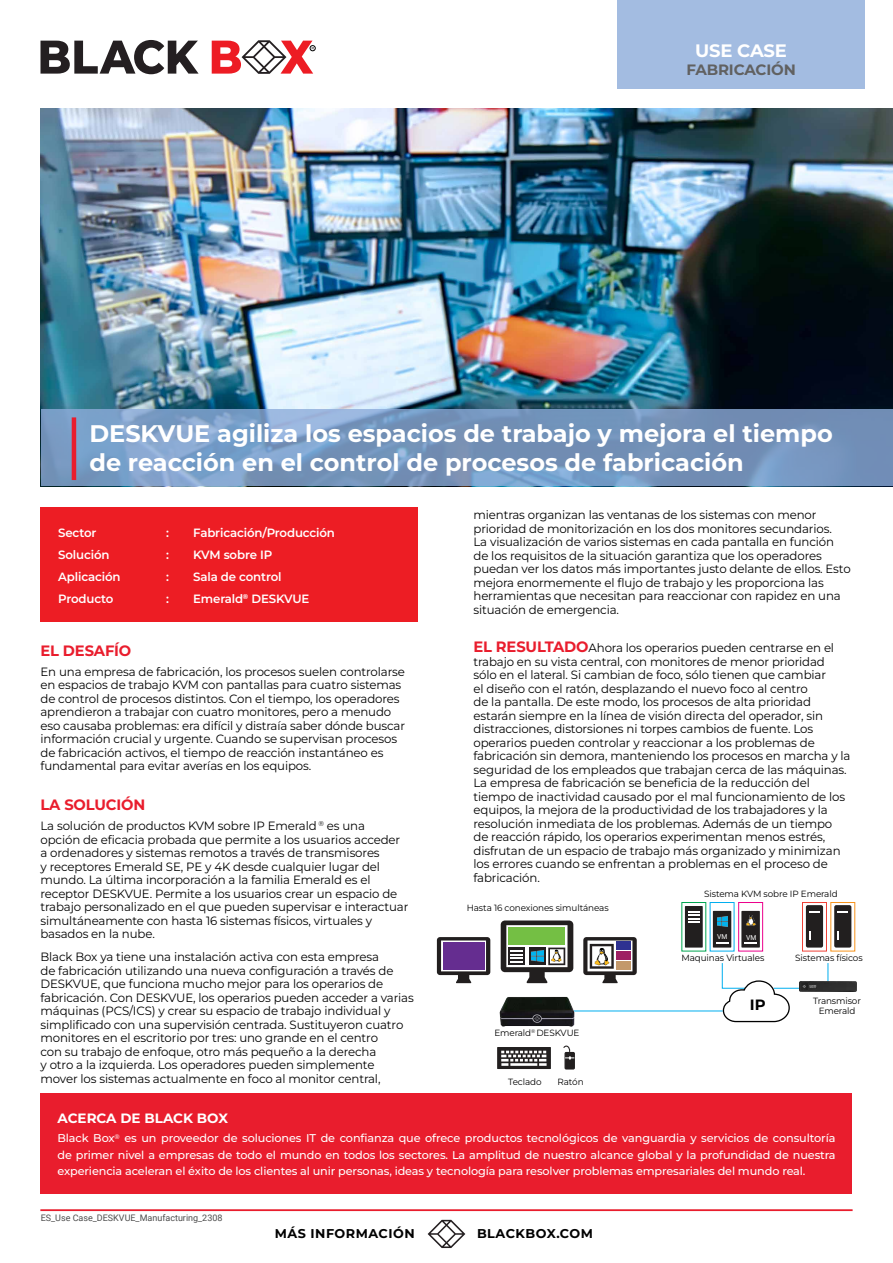
<style>
.page{position:relative;width:893px;height:1263px;background:#fff}
.page>*{position:absolute;margin:0;border:0;box-sizing:border-box;transform-origin:0 0}
.t1{font:700 24px/28.8px "Montserrat";color:#fff}
.t2{font:700 18px "Montserrat";letter-spacing:-.01em;color:#fff}
.t3{font:700 15px "Montserrat";letter-spacing:-.01em;color:#e91d2d}
.t4{font:700 15px "Montserrat";letter-spacing:-.01em;color:#616161}
.t5{font:700 14.85px "Montserrat";color:#000}
.t6{font:700 13.5px "Montserrat";color:#fff}
.t7{font:700 12.75px "Montserrat";letter-spacing:.04em;color:#000101}
.t8{font:700 12.75px "Montserrat";letter-spacing:.04em;color:#000}
.t9{font:12px/13.5px "Montserrat";letter-spacing:-.01em;color:#000}
.t10{font:600 12px "Montserrat";letter-spacing:-.01em;color:#fff}
.t11{font:500 11.25px/16.5px "Montserrat";letter-spacing:-.01em;color:#fff;text-align:justify}
.t12{font:9px/10.5px "Montserrat";letter-spacing:-.01em;color:#000;text-align:center}
.t13{font:9px "Roboto";color:#4d4d4d}
.t14{font:6.75px "Roboto";color:#fff}
.s1{font-weight:700;font-size:15px;color:#e91d2d}
</style>
<div class="page">
<hr style="left:40px;top:1209px;width:813px;height:2px;background:#e91d2d">
<svg style="left:428px;top:1220px;width:37px;height:28px"></svg>
<div style="left:40px;top:507px;width:378px;height:114px;background:#ed1d24"></div>
<img style="left:40px;top:108px;width:853px;height:301px">
<div style="left:617px;top:0;width:248px;height:89px;background:#a3bce1"></div>
<svg style="left:40px;top:409px;width:853px;height:77px;background:#7797bf"></svg>
<hr style="left:72px;top:417px;width:4px;height:63px;background:#e91d2d">
<svg style="left:40px;top:40px;width:159px;height:34px"></svg>
<svg style="left:212px;top:40px;width:103px;height:34px"></svg>
<div style="left:40px;top:1094px;width:812px;height:100px;background:#e91d2d"></div>
<div style="left:685px;top:906px;width:18px;height:41px;background:#221f1f"></div>
<svg style="left:688px;top:911px;width:11px;height:12px"></svg>
<div style="left:713px;top:911px;width:18px;height:36px;background:#221f1f"></div>
<svg style="left:716px;top:942px;width:12px;height:2px"></svg>
<svg style="left:717px;top:916px;width:10px;height:11px"></svg>
<div style="left:741px;top:911px;width:19px;height:36px;background:#221f1f"></div>
<svg style="left:744px;top:942px;width:13px;height:2px"></svg>
<svg style="left:746px;top:915px;width:10px;height:11px"></svg>
<div style="left:806px;top:905px;width:17px;height:42px;background:#221f1f;border-radius:2px"></div>
<svg style="left:809px;top:931px;width:2px;height:9px"></svg>
<div style="left:834px;top:905px;width:17px;height:42px;background:#221f1f;border-radius:2px"></div>
<div style="left:565px;top:1052px;width:9px;height:17px;background:#221f1f"></div>
<div style="left:564px;top:1052px;width:11px;height:17px;border:1px solid #221f1f"></div>
<svg style="left:564px;top:1052px;width:10px;height:8px"></svg>
<div style="left:498px;top:1047px;width:52px;height:21px;background:#221f1f"></div>
<div style="left:497px;top:1047px;width:54px;height:22px;border:1px solid #221f1f"></div>
<svg style="left:501px;top:1052px;width:46px;height:14px"></svg>
<hr style="left:574px;top:1011px;width:149px;height:1px;background:#00aeef">
<div style="left:738px;top:902px;width:25px;height:49px;border:1px solid #ec008c"></div>
<div style="left:802px;top:902px;width:25px;height:49px;border:1px solid #ef4136"></div>
<img style="left:829px;top:981px;width:27px;height:10px">
<img style="left:497px;top:968px;width:83px;height:84px">
<svg style="left:722px;top:963px;width:107px;height:60px"></svg>
<svg style="left:437px;top:937px;width:53px;height:46px"></svg>
<div style="left:443px;top:942px;width:41px;height:27px;background:#652d90"></div>
<svg style="left:501px;top:920px;width:72px;height:63px"></svg>
<img style="left:551px;top:949px;width:12px;height:14px">
<svg style="left:583px;top:937px;width:54px;height:46px"></svg>
<img style="left:593px;top:946px;width:17px;height:20px">
<h2 class="t2" style="left:695px;top:39px;width:93px">USE CASE</h2>
<p class="t4" style="left:686px;top:60px;width:111px">FABRICACIÓN</p>
<h1 class="t1" style="left:89px;top:418px;width:745px">DESKVUE agiliza los espacios de trabajo y mejora el tiempo de reacción en el control de procesos de fabricación</h1>
<p class="t10" style="left:58px;top:524px;width:40px">Sector</p>
<p class="t10" style="left:166px;top:524px;width:4px">:</p>
<p class="t10" style="left:193px;top:524px;width:143px">Fabricación/Producción</p>
<p class="t10" style="left:58px;top:547px;width:53px">Solución</p>
<p class="t10" style="left:166px;top:547px;width:4px">:</p>
<p class="t10" style="left:193px;top:547px;width:81px">KVM sobre IP</p>
<p class="t10" style="left:58px;top:569px;width:64px">Aplicación</p>
<p class="t10" style="left:166px;top:569px;width:4px">:</p>
<p class="t10" style="left:193px;top:569px;width:90px">Sala de control</p>
<p class="t10" style="left:58px;top:591px;width:57px">Producto</p>
<p class="t10" style="left:166px;top:591px;width:4px">:</p>
<p class="t10" style="left:193px;top:591px;width:118px">Emerald<sup>®</sup> DESKVUE</p>
<p class="t3" style="left:40px;top:640px;width:92px">EL DESAFÍO</p>
<p class="t9" style="left:40px;top:664px;width:366px">En una empresa de fabricación, los procesos suelen controlarse en espacios de trabajo KVM con pantallas para cuatro sistemas de control de procesos distintos. Con el tiempo, los operadores aprendieron a trabajar con cuatro monitores, pero a menudo eso causaba problemas: era difícil y distraía saber dónde buscar información crucial y urgente. Cuando se supervisan procesos de fabricación activos, el tiempo de reacción instantáneo es fundamental para evitar averías en los equipos.</p>
<p class="t3" style="left:40px;top:795px;width:106px">LA SOLUCIÓN</p>
<p class="t9" style="left:40px;top:819px;width:369px">La solución de productos KVM sobre IP Emerald <sup>®</sup> es una<br>opción de eficacia probada que permite a los usuarios acceder a ordenadores y sistemas remotos a través de transmisores<br>y receptores Emerald SE, PE y 4K desde cualquier lugar del mundo. La última incorporación a la familia Emerald es el receptor DESKVUE. Permite a los usuarios crear un espacio de trabajo personalizado en el que pueden supervisar e interactuar simultáneamente con hasta 16 sistemas físicos, virtuales y basados en la nube.</p>
<p class="t9" style="left:41px;top:950px;width:375px">Black Box ya tiene una instalación activa con esta empresa<br>de fabricación utilizando una nueva configuración a través de DESKVUE, que funciona mucho mejor para los operarios de fabricación. Con DESKVUE, los operarios pueden acceder a varias máquinas (PCS/ICS) y crear su espacio de trabajo individual y simplificado con una supervisión centrada. Sustituyeron cuatro monitores en el escritorio por tres: uno grande en el centro<br>con su trabajo de enfoque, otro más pequeño a la derecha<br>y otro a la izquierda. Los operadores pueden simplemente mover los sistemas actualmente en foco al monitor central,</p>
<p class="t9" style="left:473px;top:508px;width:379px">mientras organizan las ventanas de los sistemas con menor prioridad de monitorización en los dos monitores secundarios.<br>La visualización de varios sistemas en cada pantalla en función de los requisitos de la situación garantiza que los operadores puedan ver los datos más importantes justo delante de ellos. Esto mejora enormemente el flujo de trabajo y les proporciona las herramientas que necesitan para reaccionar con rapidez en una situación de emergencia.</p>
<p class="t9" style="left:473px;top:641px;width:379px"><span class="s1">EL RESULTADO</span>Ahora los operarios pueden centrarse en el trabajo en su vista central, con monitores de menor prioridad sólo en el lateral. Si cambian de foco, sólo tienen que cambiar<br>el diseño con el ratón, desplazando el nuevo foco al centro<br>de la pantalla. De este modo, los procesos de alta prioridad estarán siempre en la línea de visión directa del operador, sin distracciones, distorsiones ni torpes cambios de fuente. Los operarios pueden controlar y reaccionar a los problemas de fabricación sin demora, manteniendo los procesos en marcha y la seguridad de los empleados que trabajan cerca de las máquinas.<br>La empresa de fabricación se beneficia de la reducción del tiempo de inactividad causado por el mal funcionamiento de los equipos, la mejora de la productividad de los trabajadores y la resolución inmediata de los problemas. Además de un tiempo<br>de reacción rápido, los operarios experimentan menos estrés, disfrutan de un espacio de trabajo más organizado y minimizan los errores cuando se enfrentan a problemas en el proceso de fabricación.</p>
<p class="t12" style="left:467px;top:903px;width:143px">Hasta 16 conexiones simultáneas</p>
<p class="t12" style="left:494px;top:1027px;width:87px">Emerald<sup>®</sup> DESKVUE</p>
<p class="t12" style="left:508px;top:1076px;width:35px">Teclado</p>
<p class="t12" style="left:557px;top:1076px;width:28px">Ratón</p>
<p class="t12" style="left:704px;top:889px;width:135px">Sistema KVM sobre IP Emerald</p>
<p class="t14" style="left:717px;top:932px;width:12px">VM</p>
<p class="t14" style="left:746px;top:932px;width:12px">VM</p>
<p class="t12" style="left:681px;top:952px;width:84px">Maquinas Virtuales</p>
<p class="t12" style="left:795px;top:952px;width:69px">Sistemas físicos</p>
<p class="t12" style="left:813px;top:995px;width:49px">Transmisor<br>Emerald</p>
<p class="t5" style="left:750px;top:995px;width:17px">IP</p>
<p class="t6" style="left:58px;top:1109px;width:172px">ACERCA DE BLACK BOX</p>
<p class="t11" style="left:58px;top:1130px;width:779px">Black Box<sup>®</sup> es un proveedor de soluciones IT de confianza que ofrece productos tecnológicos de vanguardia y servicios de consultoría de primer nivel a empresas de todo el mundo en todos los sectores. La amplitud de nuestro alcance global y la profundidad de nuestra experiencia aceleran el éxito de los clientes al unir personas, ideas y tecnología para resolver problemas empresariales del mundo real.</p>
<p class="t13" style="left:41px;top:1211px;width:183px">ES_Use Case_DESKVUE_Manufacturing_2308</p>
<p class="t7" style="left:275px;top:1225px;width:141px">MÁS INFORMACIÓN</p>
<p class="t8" style="left:477px;top:1225px;width:118px">BLACKBOX.COM</p>
</div>
